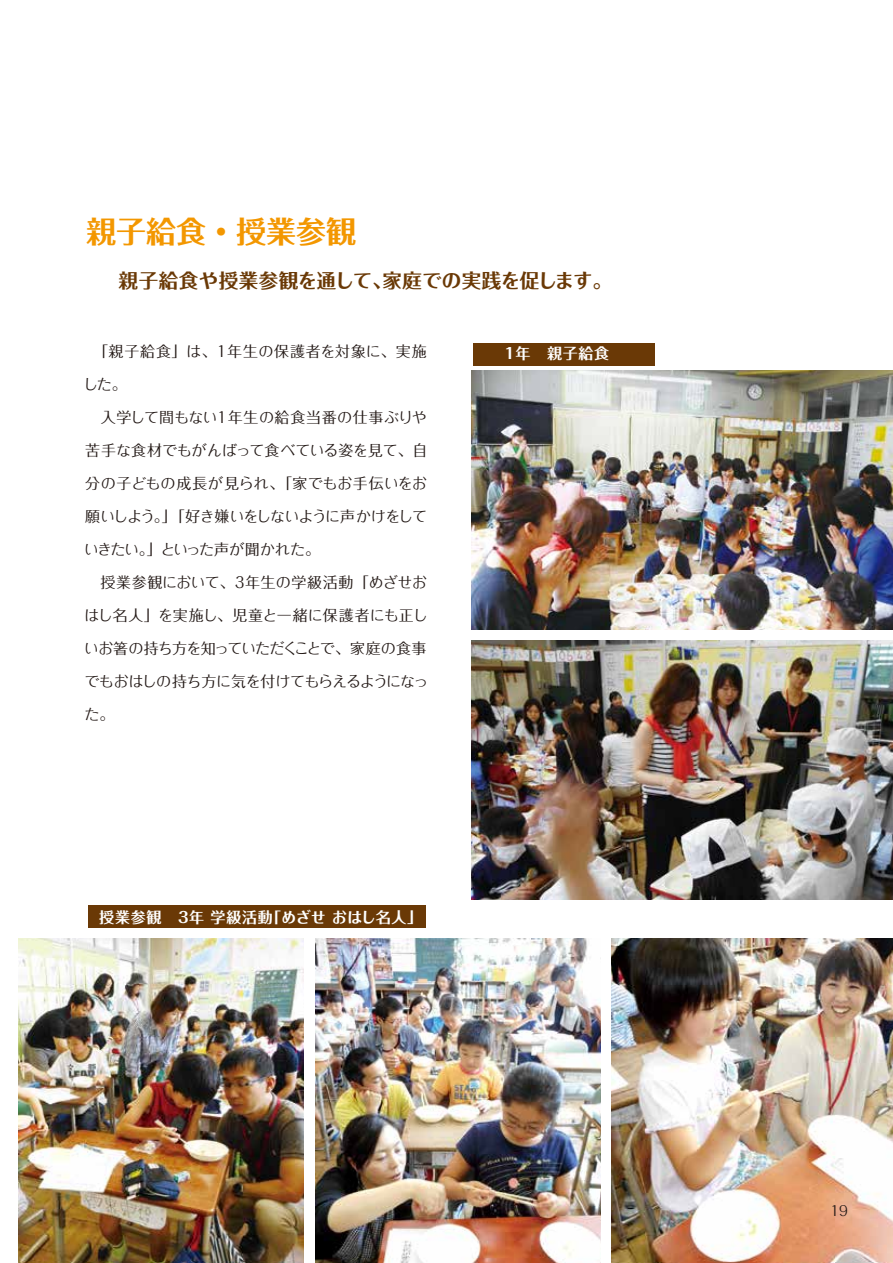
<style>
.page{position:relative;width:893px;height:1263px;background:#fff}
.page>*{position:absolute;margin:0;border:0;box-sizing:border-box;transform-origin:0 0}
.t1{font:30px "Folk Pro Bold 90 pv RKSJ H";color:#f39700}
.t2{font:19.5px "Folk Pro Bold 90 pv RKSJ H";letter-spacing:.01em;color:#6a3906}
.t3{font:15px "Folk Pro Regular 90 pv RKSJ H";letter-spacing:-.02em;color:#221815}
.t4{font:15px "Folk Pro Regular 90 pv RKSJ H";color:#221815}
.t5{font:15px "Folk Pro Bold 90 pv RKSJ H";letter-spacing:.05em;color:#fff}
.t6{font:15px "Folk Pro Regular 90 pv RKSJ H";letter-spacing:-.065em;color:#221815}
.t7{font:15px "Folk Pro Regular 90 pv RKSJ H";letter-spacing:-.055em;color:#221815}
.t8{font:15px "Folk Pro Regular 90 pv RKSJ H";letter-spacing:.03em;color:#221815}
.t9{font:15px "Folk Pro Regular 90 pv RKSJ H";letter-spacing:.02em;color:#221815}
.t10{font:15px "Folk Pro Regular 90 pv RKSJ H";letter-spacing:.06em;color:#221815}
.t11{font:15px "Folk Pro Regular 90 pv RKSJ H";letter-spacing:-.045em;color:#221815}
.t12{font:13.8px "Folk Pro Regular 90 pv RKSJ H";color:#221815}
</style>
<div class="page">
<img style="left:612px;top:939px;width:281px;height:324px">
<div style="left:473px;top:343px;width:182px;height:22px;background:#6a3906"></div>
<div style="left:88px;top:906px;width:338px;height:22px;background:#6a3906"></div>
<img style="left:472px;top:371px;width:421px;height:259px">
<img style="left:472px;top:641px;width:421px;height:259px">
<img style="left:19px;top:939px;width:285px;height:324px">
<img style="left:315px;top:939px;width:285px;height:324px">
<h1 class="t1" style="left:86px;top:206px;width:272px">親子給食・授業参観</h1>
<h2 class="t2" style="left:119px;top:264px;width:495px">親子給食や授業参観を通して、家庭での実践を促します。</h2>
<p class="t10" style="left:93px;top:339px;width:335px">「親子給食」は、１年生の保護者を対象に、実施</p>
<p class="t3" style="left:83px;top:372px;width:45px">した。</p>
<p class="t8" style="left:85px;top:405px;width:343px">　入学して間もない１年生の給食当番の仕事ぶりや</p>
<p class="t4" style="left:85px;top:438px;width:344px">苦手な食材でもがんばって食べている姿を見て、自</p>
<p class="t3" style="left:85px;top:471px;width:343px">分の子どもの成長が見られ、「家でもお手伝いをお</p>
<p class="t6" style="left:85px;top:504px;width:344px">願いしよう。」「好き嫌いをしないように声かけをして</p>
<p class="t11" style="left:84px;top:537px;width:238px">いきたい。」といった声が聞かれた。</p>
<p class="t9" style="left:85px;top:570px;width:343px">　授業参観において、３年生の学級活動「めざせお</p>
<p class="t4" style="left:85px;top:603px;width:345px">はし名人」を実施し、児童と一緒に保護者にも正し</p>
<p class="t7" style="left:84px;top:636px;width:344px">いお箸の持ち方を知っていただくことで、家庭の食事</p>
<p class="t3" style="left:84px;top:669px;width:345px">でもおはしの持ち方に気を付けてもらえるようになっ</p>
<p class="t3" style="left:84px;top:702px;width:31px">た。</p>
<p class="t5" style="left:99px;top:904px;width:324px">授業参観　３年 学級活動「めざせ おはし名人」</p>
<p class="t5" style="left:504px;top:341px;width:106px">1年　親子給食</p>
<p class="t12" style="left:830px;top:1199px;width:19px">19</p>
</div>
